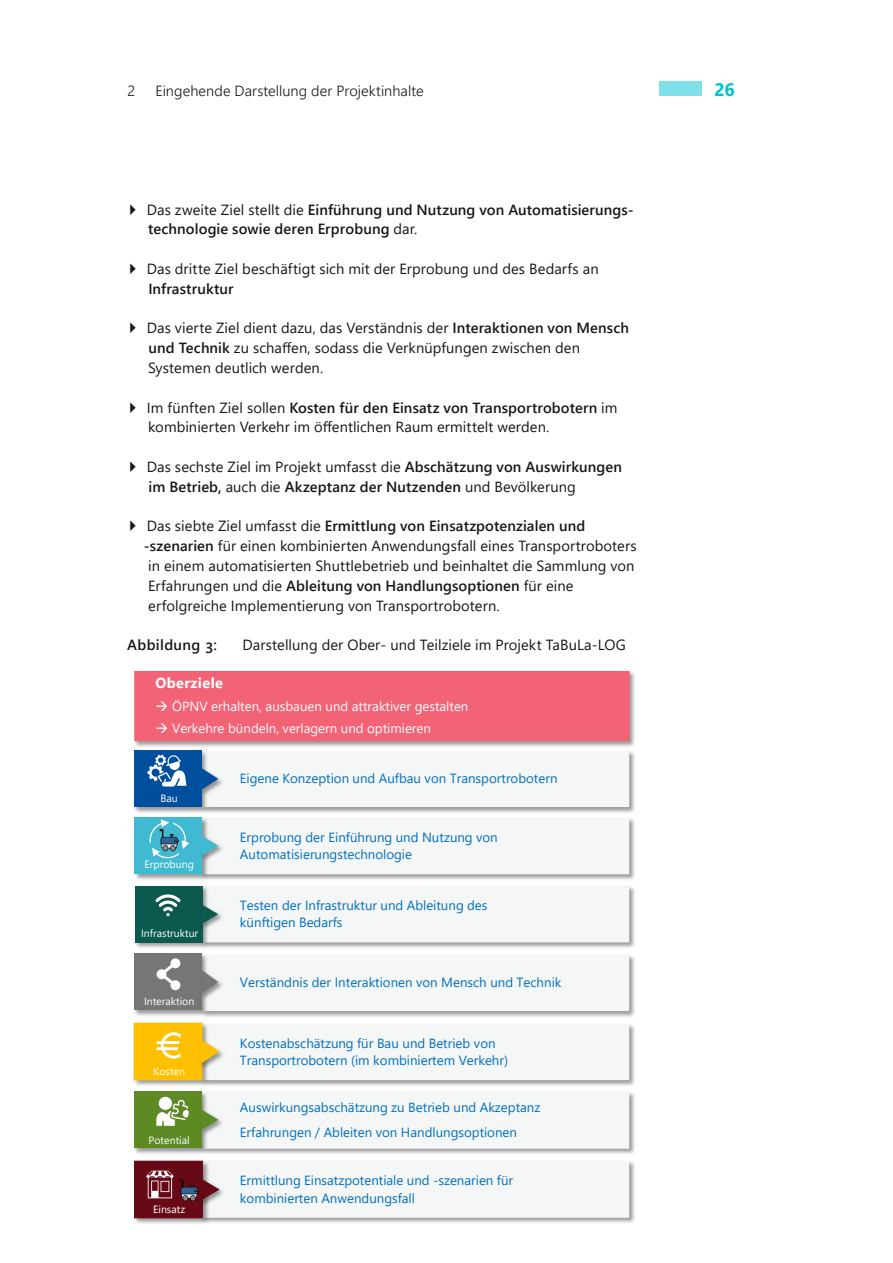
<style>
.page{position:relative;width:893px;height:1263px;background:#fff}
.page>*{position:absolute;margin:0;border:0;box-sizing:border-box;transform-origin:0 0}
.t1{font:700 18px "Segoe UI";color:#00c1d4}
.t2{font:14.7px/19.8px "Segoe UI";letter-spacing:.005em;color:#181716}
.t3{font:600 14.7px/19.8px "Segoe UI";letter-spacing:.01em;color:#181716}
.t4{font:300 14.7px "Segoe UI";letter-spacing:.005em;color:#181716}
.t5{font:700 14.55px "Segoe UI";letter-spacing:.025em;color:#fff}
.t6{font:13.2px/17.1px "Segoe UI";color:#0070c0}
.t7{font:13.2px "Segoe UI";color:#fff}
.t8{font:10.5px "Segoe UI";color:#fff}
.s1{font-weight:400}
.s2{font-weight:600}
</style>
<div class="page">
<div style="left:659px;top:81px;width:43px;height:15px;background:#80e0ea"></div>
<img style="left:211px;top:751px;width:424px;height:197px">
<img style="left:229px;top:942px;width:278px;height:4px">
<img style="left:134px;top:750px;width:77px;height:266px">
<div style="left:134px;top:751px;width:67px;height:56px;background:#004f9f"></div>
<div style="left:201px;top:751px;width:428px;height:56px;background:#f5f6f6"></div>
<svg style="left:148px;top:755px;width:39px;height:31px"></svg>
<img style="left:200px;top:952px;width:435px;height:65px">
<div style="left:134px;top:954px;width:68px;height:56px;background:#767675"></div>
<div style="left:201px;top:955px;width:428px;height:56px;background:#f5f6f6"></div>
<img style="left:229px;top:874px;width:288px;height:4px">
<div style="left:135px;top:818px;width:67px;height:56px;background:#40bad2"></div>
<div style="left:202px;top:818px;width:427px;height:56px;background:#f5f6f6"></div>
<svg style="left:149px;top:826px;width:40px;height:33px"></svg>
<img style="left:156px;top:819px;width:25px;height:38px">
<div style="left:135px;top:886px;width:68px;height:56px;background:#0c594f"></div>
<div style="left:203px;top:886px;width:426px;height:56px;background:#f5f6f6"></div>
<svg style="left:155px;top:894px;width:26px;height:22px"></svg>
<svg style="left:157px;top:958px;width:23px;height:32px"></svg>
<img style="left:211px;top:1024px;width:424px;height:62px">
<img style="left:229px;top:1080px;width:295px;height:4px">
<img style="left:211px;top:1092px;width:424px;height:62px">
<img style="left:229px;top:1149px;width:328px;height:5px">
<img style="left:211px;top:1161px;width:424px;height:62px">
<img style="left:229px;top:1218px;width:300px;height:4px">
<img style="left:133px;top:1022px;width:78px;height:132px">
<div style="left:134px;top:1023px;width:68px;height:57px;background:#ffc000"></div>
<div style="left:200px;top:1024px;width:429px;height:56px;background:#f5f6f6"></div>
<div style="left:134px;top:1092px;width:68px;height:56px;background:#5d8a22"></div>
<div style="left:201px;top:1092px;width:428px;height:57px;background:#f5f6f6"></div>
<img style="left:134px;top:1160px;width:77px;height:64px">
<div style="left:135px;top:1161px;width:67px;height:57px;background:#670a16"></div>
<div style="left:134px;top:1161px;width:69px;height:57px;border:1px solid #670a16"></div>
<div style="left:199px;top:1161px;width:430px;height:57px;background:#f5f6f6"></div>
<svg style="left:156px;top:1032px;width:25px;height:26px"></svg>
<svg style="left:159px;top:1097px;width:13px;height:13px"></svg>
<svg style="left:156px;top:1099px;width:33px;height:27px"></svg>
<img style="left:179px;top:1168px;width:22px;height:39px">
<svg style="left:146px;top:1171px;width:28px;height:27px"></svg>
<img style="left:134px;top:671px;width:501px;height:76px">
<img style="left:144px;top:741px;width:341px;height:11px">
<div style="left:134px;top:671px;width:496px;height:70px;background:#f36376"></div>
<p class="t4" style="left:128px;top:77px;width:9px">2</p>
<p class="t4" style="left:155px;top:77px;width:270px">Eingehende Darstellung der Projektinhalte</p>
<p class="t1" style="left:714px;top:72px;width:22px">26</p>
<p class="t3" style="left:147px;top:198px;width:488px"><span class="s1">Das zweite Ziel stellt die</span> Einführung und Nutzung von Automatisierungs&shy;technologie sowie deren Erprobung <span class="s1">dar.</span></p>
<p class="t2" style="left:147px;top:258px;width:453px">Das dritte Ziel beschäftigt sich mit der Erprobung und des Bedarfs an<br><span class="s2">Infrastruktur</span></p>
<p class="t2" style="left:147px;top:317px;width:484px">Das vierte Ziel dient dazu, das Verständnis der <span class="s2">Interaktionen von Mensch und Technik</span> zu schaffen, sodass die Verknüpfungen zwischen den<br>Systemen deutlich werden.</p>
<p class="t2" style="left:147px;top:396px;width:472px">Im fünften Ziel sollen <span class="s2">Kosten für den Einsatz von Transportrobotern</span> im kombinierten Verkehr im öffentlichen Raum ermittelt werden.</p>
<p class="t3" style="left:147px;top:456px;width:477px"><span class="s1">Das sechste Ziel im Projekt umfasst die</span> Abschätzung von Auswirkungen im Betrieb, <span class="s1">auch die</span> Akzeptanz der Nutzenden <span class="s1">und Bevölkerung</span></p>
<p class="t2" style="left:144px;top:515px;width:494px">Das siebte Ziel umfasst die <span class="s2">Ermittlung von Einsatzpotenzialen und -szenarien</span> für einen kombinierten Anwendungsfall eines Transportroboters in einem automatisierten Shuttlebetrieb und beinhaltet die Sammlung von Erfahrungen und die <span class="s2">Ableitung von Handlungsoptionen</span> für eine erfolgreiche Implementierung von Transportrobotern.</p>
<p class="t3" style="left:127px;top:634px;width:91px">Abbildung 3:</p>
<p class="t2" style="left:242px;top:634px;width:385px">Darstellung der Ober- und Teilziele im Projekt TaBuLa-LOG</p>
<p class="t5" style="left:155px;top:669px;width:69px">Oberziele</p>
<p class="t7" style="left:155px;top:694px;width:315px">→ ÖPNV erhalten, ausbauen und attraktiver gestalten</p>
<p class="t7" style="left:155px;top:716px;width:277px">→ Verkehre bündeln, verlagern und optimieren</p>
<p class="t8" style="left:161px;top:788px;width:19px">Bau</p>
<p class="t8" style="left:145px;top:855px;width:51px">Erprobung</p>
<p class="t8" style="left:141px;top:923px;width:59px">Infrastruktur</p>
<p class="t8" style="left:144px;top:991px;width:52px">Interaktion</p>
<p class="t8" style="left:153px;top:1061px;width:33px">Kosten</p>
<p class="t8" style="left:149px;top:1130px;width:43px">Potential</p>
<p class="t8" style="left:153px;top:1200px;width:34px">Einsatz</p>
<p class="t6" style="left:240px;top:769px;width:319px">Eigene Konzeption und Aufbau von Transportrobotern</p>
<p class="t6" style="left:240px;top:827px;width:259px">Erprobung der Einführung und Nutzung von<br>Automatisierungstechnologie</p>
<p class="t6" style="left:240px;top:895px;width:249px">Testen der Infrastruktur und Ableitung des künftigen Bedarfs</p>
<p class="t6" style="left:240px;top:973px;width:323px">Verständnis der Interaktionen von Mensch und Technik</p>
<p class="t6" style="left:240px;top:1033px;width:270px">Kostenabschätzung für Bau und Betrieb von<br>Transportrobotern (im kombiniertem Verkehr)</p>
<p class="t6" style="left:240px;top:1094px;width:302px;line-height:25px">Auswirkungsabschätzung zu Betrieb und Akzeptanz<br>Erfahrungen / Ableiten von Handlungsoptionen</p>
<p class="t6" style="left:240px;top:1171px;width:275px">Ermittlung Einsatzpotentiale und -szenarien für kombinierten Anwendungsfall</p>
</div>
